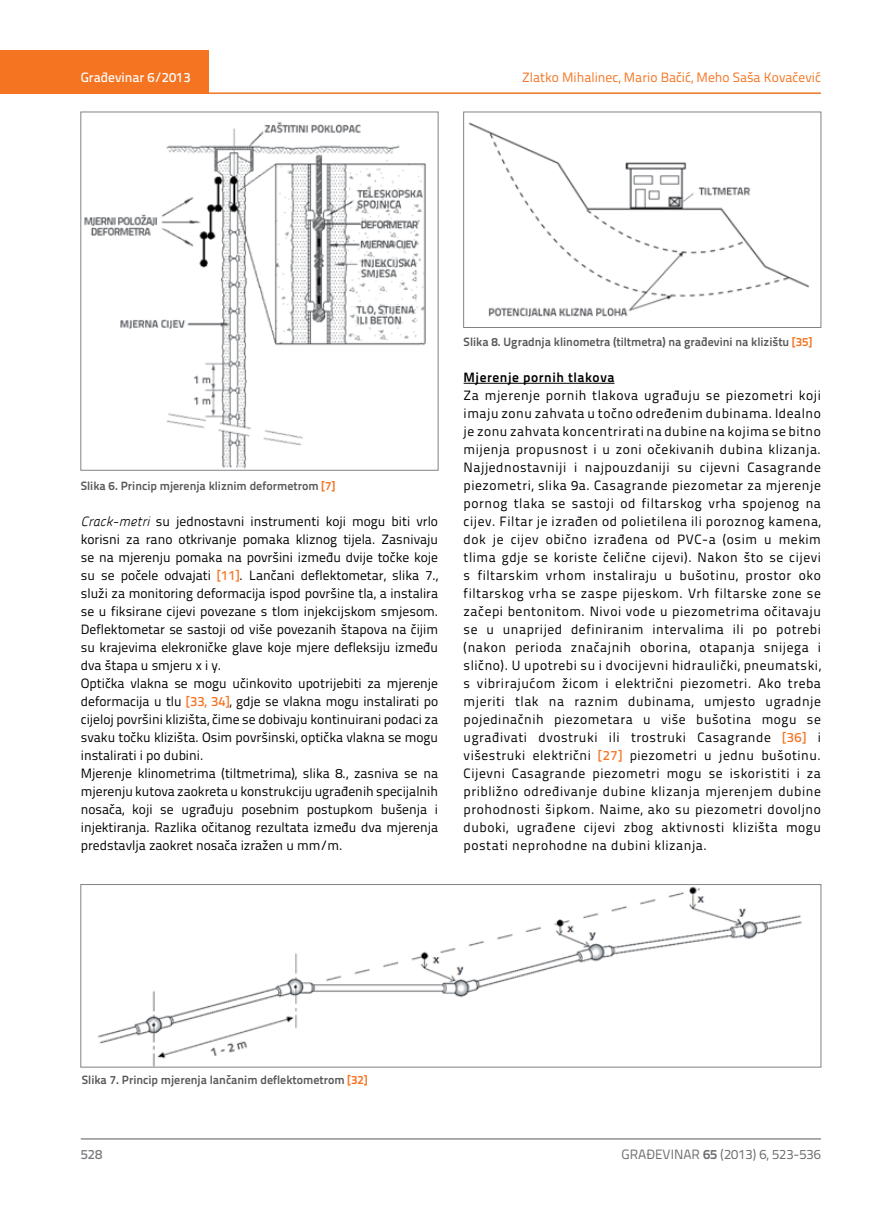
<style>
.page{position:relative;width:872px;height:1212px;background:#fff}
.page>*{position:absolute;margin:0;border:0;box-sizing:border-box;transform-origin:0 0}
.t1{font:13.5px/18px "Titillium Text 22 L";color:#000}
.t2{font:13.5px "Titillium Text 22 L";color:#f47421}
.t3{font:13.5px "Titillium Text 22 L";color:#6d6e71}
.t4{font:700 13.5px "Titillium Text 22 L";letter-spacing:.04em;color:#000}
.t5{font:500 13.5px "Titillium Text 22 L";color:#fff}
.t6{font:500 13.5px "Titillium Text 22 L";color:#797a7d}
.t7{font:700 12px "Titillium Text 22 L";color:#58595b}
.s1{color:#f47421}
.s2{font-family:"Panefresco 250 wt";font-style:italic}
.s3{font-weight:500;color:#f47421}
.s4{font-weight:700}
</style>
<div class="page">
<div style="left:0;top:50px;width:208px;height:44px;background:#f47421"></div>
<hr style="left:0;top:92px;width:821px;height:2px;background:#f47421">
<hr style="left:81px;top:1139px;width:740px;height:1px;background:#58595b">
<hr style="left:463px;top:383px;width:151px;height:1px;background:#000">
<img style="left:84px;top:122px;width:342px;height:346px">
<img style="left:97px;top:886px;width:705px;height:179px">
<div style="left:81px;top:884px;width:740px;height:183px;border:1px solid #808285"></div>
<img style="left:468px;top:122px;width:342px;height:196px">
<div style="left:463px;top:112px;width:358px;height:216px;border:1px solid #808285"></div>
<p class="t5" style="left:81px;top:67px;width:111px">Građevinar 6/2013</p>
<p class="t2" style="left:522px;top:68px;width:300px">Zlatko Mihalinec, Mario Bačić, Meho Saša Kovačević</p>
<p class="t7" style="left:81px;top:476px;width:256px">Slika 6. Princip mjerenja kliznim deformetrom <span class="s1">[7]</span></p>
<p class="t1" style="left:81px;top:511px;width:359px"><span class="s2">Crack-metri</span> su jednostavni instrumenti koji mogu biti vrlo korisni za rano otkrivanje pomaka kliznog tijela. Zasnivaju se na mjerenju pomaka na površini između dvije točke koje su se počele odvajati <span class="s3">[11]</span>. Lančani deflektometar, slika 7., služi za monitoring deformacija ispod površine tla, a instalira se u fiksirane cijevi povezane s tlom injekcijskom smjesom.<br>Deflektometar se sastoji od više povezanih štapova na čijim su krajevima elekroničke glave koje mjere defleksiju između dva štapa u smjeru x i y.<br>Optička vlakna se mogu učinkovito upotrijebiti za mjerenje deformacija u tlu <span class="s3">[33, 34]</span>, gdje se vlakna mogu instalirati po cijeloj površini klizišta, čime se dobivaju kontinuirani podaci za svaku točku klizišta. Osim površinski, optička vlakna se mogu instalirati i po dubini.<br>Mjerenje klinometrima (tiltmetrima), slika 8., zasniva se na mjerenju kutova zaokreta u konstrukciju ugrađenih specijalnih nosača, koji se ugrađuju posebnim postupkom bušenja i injektiranja. Razlika očitanog rezultata između dva mjerenja predstavlja zaokret nosača izražen u mm/m.</p>
<p class="t7" style="left:463px;top:332px;width:350px">Slika 8. Ugradnja klinometra (tiltmetra) na građevini na klizištu <span class="s1">[35]</span></p>
<p class="t4" style="left:463px;top:367px;width:152px">Mjerenje pornih tlakova</p>
<p class="t1" style="left:463px;top:385px;width:359px;text-align:justify">Za mjerenje pornih tlakova ugrađuju se piezometri koji imaju zonu zahvata u točno određenim dubinama. Idealno je zonu zahvata koncentrirati na dubine na kojima se bitno mijenja propusnost i u zoni očekivanih dubina klizanja.<br>Najjednostavniji i najpouzdaniji su cijevni Casagrande piezometri, slika 9a. Casagrande piezometar za mjerenje pornog tlaka se sastoji od filtarskog vrha spojenog na cijev. Filtar je izrađen od polietilena ili poroznog kamena, dok je cijev obično izrađena od PVC-a (osim u mekim tlima gdje se koriste čelične cijevi). Nakon što se cijevi s filtarskim vrhom instaliraju u bušotinu, prostor oko filtarskog vrha se zaspe pijeskom. Vrh filtarske zone se začepi bentonitom. Nivoi vode u piezometrima očitavaju se u unaprijed definiranim intervalima ili po potrebi (nakon perioda značajnih oborina, otapanja snijega i slično). U upotrebi su i dvocijevni hidraulički, pneumatski, s vibrirajućom žicom i električni piezometri. Ako treba mjeriti tlak na raznim dubinama, umjesto ugradnje pojedinačnih piezometara u više bušotina mogu se ugrađivati dvostruki ili trostruki Casagrande <span class="s3">[36]</span> i višestruki električni <span class="s3">[27]</span> piezometri u jednu bušotinu.<br>Cijevni Casagrande piezometri mogu se iskoristiti i za približno određivanje dubine klizanja mjerenjem dubine prohodnosti šipkom. Naime, ako su piezometri dovoljno duboki, ugrađene cijevi zbog aktivnosti klizišta mogu postati neprohodne na dubini klizanja.</p>
<p class="t7" style="left:82px;top:1071px;width:287px">Slika 7. Princip mjerenja lančanim deflektometrom <span class="s1">[32]</span></p>
<p class="t6" style="left:81px;top:1144px;width:23px">528</p>
<p class="t3" style="left:621px;top:1144px;width:201px">GRAĐEVINAR <span class="s4">65</span> (2013) 6, 523-536</p>
</div>
